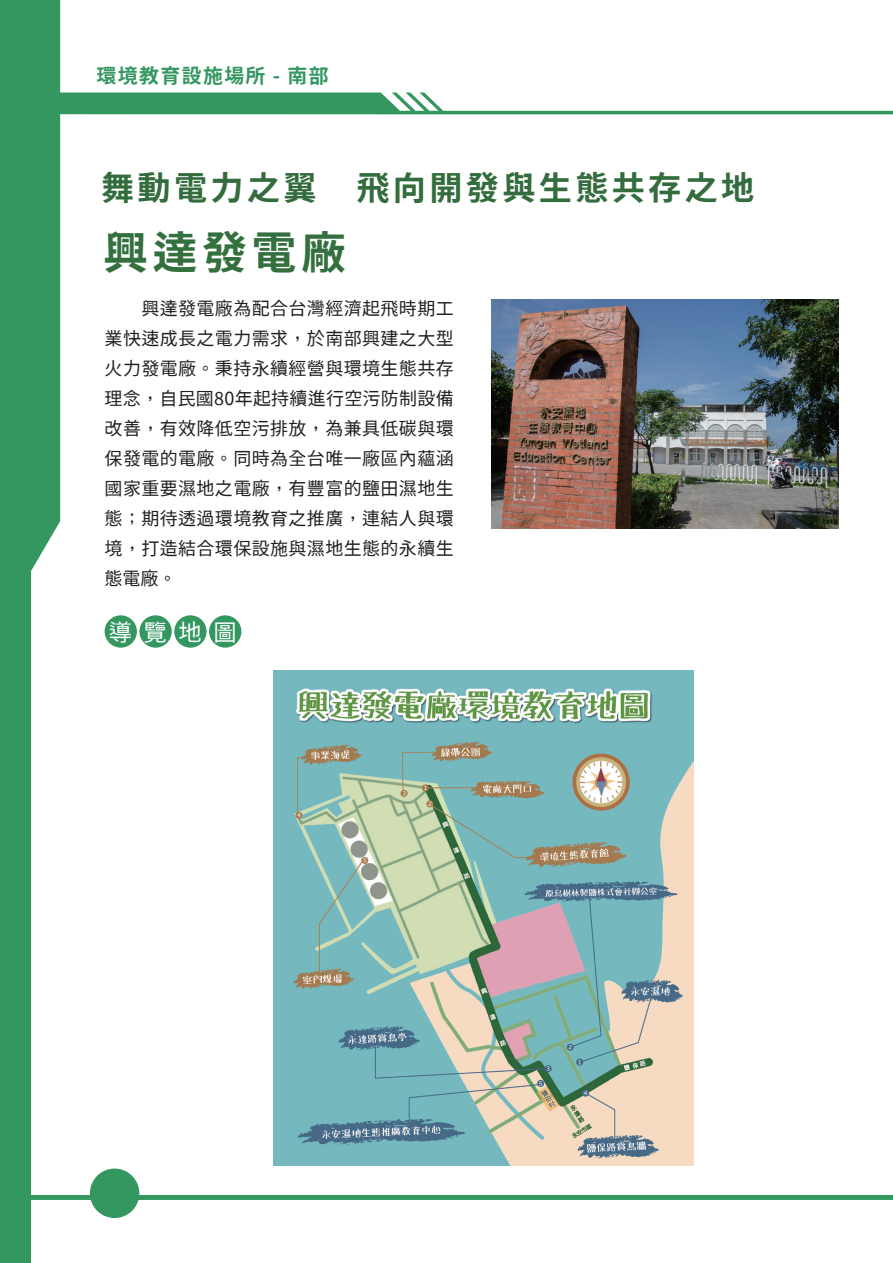
<style>
.page{position:relative;width:893px;height:1263px;background:#fff}
.page>*{position:absolute;margin:0;border:0;box-sizing:border-box;transform-origin:0 0}
.t1{font:700 45px "Taipei Sans TC Beta";letter-spacing:.1em;color:#33703e}
.t2{font:700 33.15px "Taipei Sans TC Beta";letter-spacing:.1em;color:#336c3d}
.t3{font:23.25px "Taipei Sans TC Beta";color:#fff}
.t4{font:700 19.95px "Taipei Sans TC Beta";letter-spacing:.07em;color:#349760}
.t5{font:18px/30px "Taipei Sans TC Beta";letter-spacing:.02em;color:#231f20;text-align:justify}
</style>
<div class="page">
<div style="left:31px;top:1195px;width:862px;height:5px;background:#349760"></div>
<div style="left:0;top:0;width:31px;height:1263px;background:#349760"></div>
<svg style="left:31px;top:0;width:862px;height:624px"></svg>
<div style="left:90px;top:1168px;width:49px;height:50px;background:#349760;border-radius:50%"></div>
<div style="left:105px;top:615px;width:32px;height:33px;background:#349760;border-radius:50%"></div>
<div style="left:139px;top:615px;width:33px;height:33px;background:#349760;border-radius:50%"></div>
<div style="left:174px;top:615px;width:33px;height:33px;background:#349760;border-radius:50%"></div>
<div style="left:209px;top:615px;width:32px;height:33px;background:#349760;border-radius:50%"></div>
<img style="left:492px;top:299px;width:346px;height:230px">
<img style="left:274px;top:670px;width:419px;height:495px">
<p class="t4" style="left:97px;top:65px;width:233px">環境教育設施場所 - 南部</p>
<h2 class="t2" style="left:101px;top:169px;width:655px">舞動電力之翼　飛向開發與生態共存之地</h2>
<h1 class="t1" style="left:103px;top:227px;width:244px">興達發電廠</h1>
<p class="t5" style="left:105px;top:294px;width:351px">　　興達發電廠為配合台灣經濟起飛時期工業快速成長之電力需求，於南部興建之大型火力發電廠。秉持永續經營與環境生態共存理念，自民國80年起持續進行空污防制設備改善，有效降低空污排放，為兼具低碳與環保發電的電廠。同時為全台唯一廠區內蘊涵國家重要濕地之電廠，有豐富的鹽田濕地生態；期待透過環境教育之推廣，連結人與環境，打造結合環保設施與濕地生態的永續生態電廠。</p>
<p class="t3" style="left:109px;top:619px;width:129px">導覽地圖</p>
</div>
